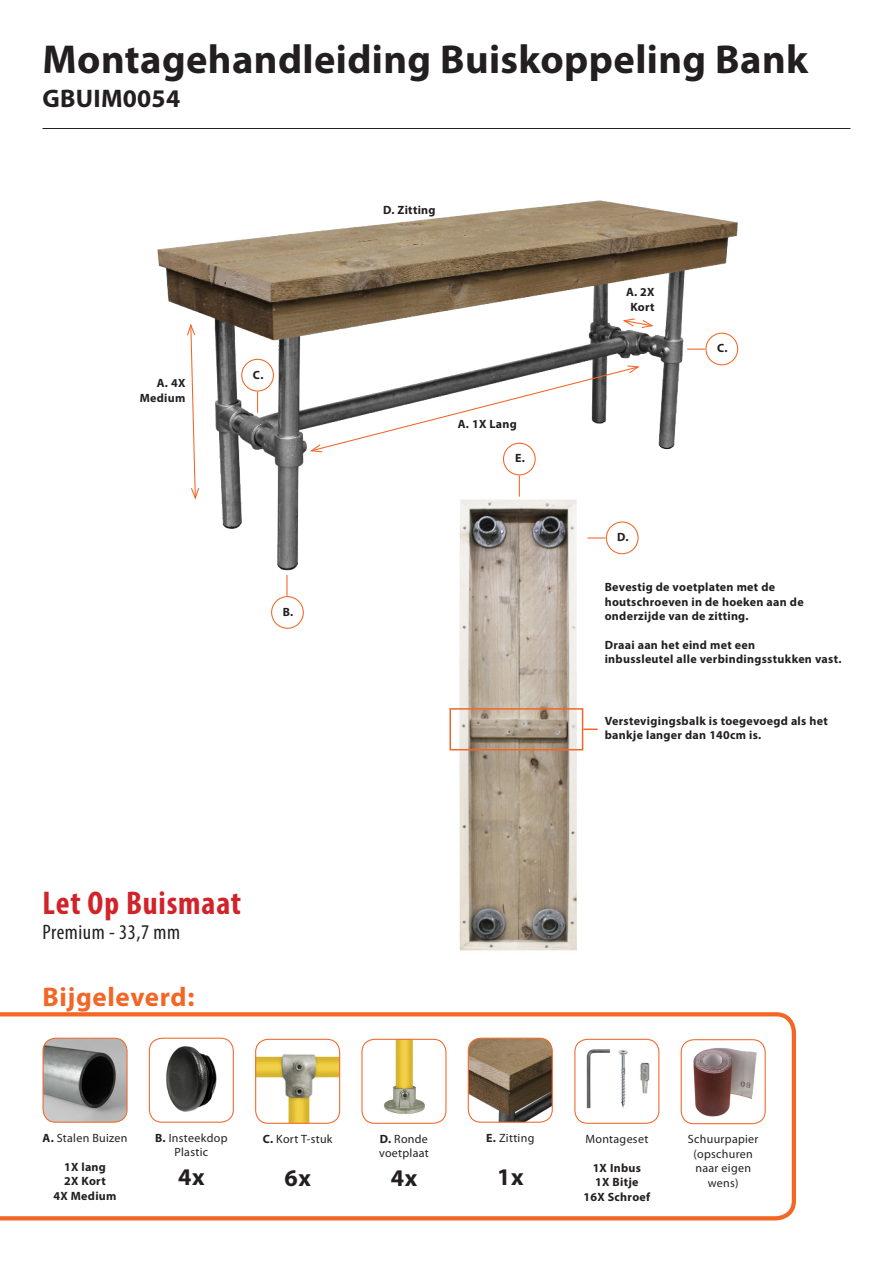
<style>
.page{position:relative;width:893px;height:1263px;background:#fff}
.page>*{position:absolute;margin:0;border:0;box-sizing:border-box;transform-origin:0 0}
.t1{font:700 40.5px "Myriad Pro";letter-spacing:.01em;color:#231f20}
.t2{font:700 condensed 33px "Myriad Pro";letter-spacing:.025em;color:#d1232a}
.t3{font:700 27px "Myriad Pro";letter-spacing:.025em;color:#f26626}
.t4{font:700 25.5px "Myriad Pro";letter-spacing:.01em;color:#231f20}
.t5{font:700 24px "Myriad Pro";letter-spacing:.025em;color:#231f20}
.t6{font:condensed 21px "Myriad Pro";letter-spacing:.025em;color:#231f20}
.t7{font:700 12px/14.4px "Myriad Pro";letter-spacing:.025em;color:#231f20}
.t8{font:12px/14.4px "Myriad Pro";letter-spacing:.025em;color:#231f20;text-align:center}
.s1{font-weight:700}
</style>
<div class="page">
<img style="left:157px;top:200px;width:582px;height:408px">
<svg style="left:286px;top:575px;width:1px;height:21px"></svg>
<div style="left:271px;top:596px;width:33px;height:33px;border:1px solid #f26626;border-radius:50%"></div>
<svg style="left:687px;top:349px;width:18px;height:1px"></svg>
<div style="left:705px;top:333px;width:33px;height:32px;border:1px solid #f26626;border-radius:50%"></div>
<svg style="left:257px;top:391px;width:1px;height:22px"></svg>
<div style="left:241px;top:359px;width:33px;height:32px;border:1px solid #f26626;border-radius:50%"></div>
<hr style="left:43px;top:128px;width:807px;height:1px;background:#231f20">
<svg style="left:308px;top:365px;width:333px;height:88px"></svg>
<svg style="left:186px;top:322px;width:14px;height:179px"></svg>
<svg style="left:621px;top:318px;width:34px;height:11px"></svg>
<img style="left:441px;top:489px;width:157px;height:462px">
<svg style="left:588px;top:537px;width:17px;height:1px"></svg>
<div style="left:606px;top:521px;width:33px;height:33px;border:1px solid #f26626;border-radius:50%"></div>
<svg style="left:0;top:1012px;width:796px;height:208px"></svg>
<div style="left:449px;top:708px;width:134px;height:42px;border:2px solid #f26626"></div>
<svg style="left:583px;top:728px;width:15px;height:2px"></svg>
<svg style="left:519px;top:475px;width:1px;height:22px"></svg>
<div style="left:503px;top:443px;width:33px;height:32px;border:1px solid #f26626;border-radius:50%"></div>
<p class="t1" style="left:43px;top:33px;width:767px">Montagehandleiding Buiskoppeling Bank</p>
<p class="t4" style="left:43px;top:82px;width:139px">GBUIM0054</p>
<p class="t7" style="left:157px;top:375px;width:30px">A. 4X</p>
<p class="t7" style="left:140px;top:390px;width:47px">Medium</p>
<p class="t7" style="left:253px;top:367px;width:12px">C.</p>
<p class="t7" style="left:283px;top:604px;width:12px">B.</p>
<p class="t7" style="left:383px;top:203px;width:54px">D. Zitting</p>
<p class="t7" style="left:458px;top:416px;width:61px">A. 1X Lang</p>
<p class="t7" style="left:515px;top:451px;width:11px">E.</p>
<p class="t7" style="left:626px;top:284px;width:30px">A. 2X</p>
<p class="t7" style="left:630px;top:299px;width:26px">Kort</p>
<p class="t7" style="left:717px;top:341px;width:12px">C.</p>
<p class="t7" style="left:617px;top:530px;width:13px">D.</p>
<p class="t7" style="left:605px;top:580px;width:172px">Bevestig de voetplaten met de</p>
<p class="t7" style="left:605px;top:594px;width:200px">houtschroeven in de hoeken aan de</p>
<p class="t7" style="left:605px;top:609px;width:145px">onderzijde van de zitting.</p>
<p class="t7" style="left:605px;top:637px;width:152px">Draai aan het eind met een</p>
<p class="t7" style="left:605px;top:652px;width:238px">inbussleutel alle verbindingsstukken vast.</p>
<p class="t7" style="left:605px;top:713px;width:225px">Verstevigingsbalk is toegevoegd als het bankje langer dan 140cm is.</p>
<p class="t2" style="left:43px;top:882px;width:200px">Let Op Buismaat</p>
<p class="t6" style="left:43px;top:920px;width:139px">Premium - 33,7 mm</p>
<p class="t3" style="left:43px;top:979px;width:153px">Bijgeleverd:</p>
<p class="t8" style="left:43px;top:1130px;width:87px"><span class="s1">A.</span> Stalen Buizen</p>
<p class="t7" style="left:64px;top:1159px;width:43px">1X lang</p>
<p class="t7" style="left:64px;top:1173px;width:43px">2X Kort</p>
<p class="t7" style="left:53px;top:1188px;width:65px">4X Medium</p>
<p class="t8" style="left:155px;top:1130px;width:74px"><span class="s1">B.</span> Insteekdop<br>Plastic</p>
<p class="t5" style="left:178px;top:1161px;width:28px">4x</p>
<p class="t8" style="left:263px;top:1131px;width:71px"><span class="s1">C.</span> Kort T-stuk</p>
<p class="t5" style="left:284px;top:1162px;width:28px">6x</p>
<p class="t8" style="left:379px;top:1131px;width:51px;text-align:left"><span class="s1">D.</span> Ronde voetplaat</p>
<p class="t5" style="left:391px;top:1162px;width:28px">4x</p>
<p class="t8" style="left:486px;top:1130px;width:50px"><span class="s1">E.</span> Zitting</p>
<p class="t5" style="left:497px;top:1161px;width:28px">1x</p>
<p class="t8" style="left:585px;top:1131px;width:64px">Montageset</p>
<p class="t7" style="left:593px;top:1160px;width:50px">1X Inbus</p>
<p class="t7" style="left:595px;top:1174px;width:45px">1X Bitje</p>
<p class="t7" style="left:583px;top:1189px;width:68px">16X Schroef</p>
<p class="t8" style="left:688px;top:1132px;width:72px">Schuurpapier</p>
<p class="t8" style="left:693px;top:1146px;width:61px">(opschuren naar eigen wens)</p>
</div>
